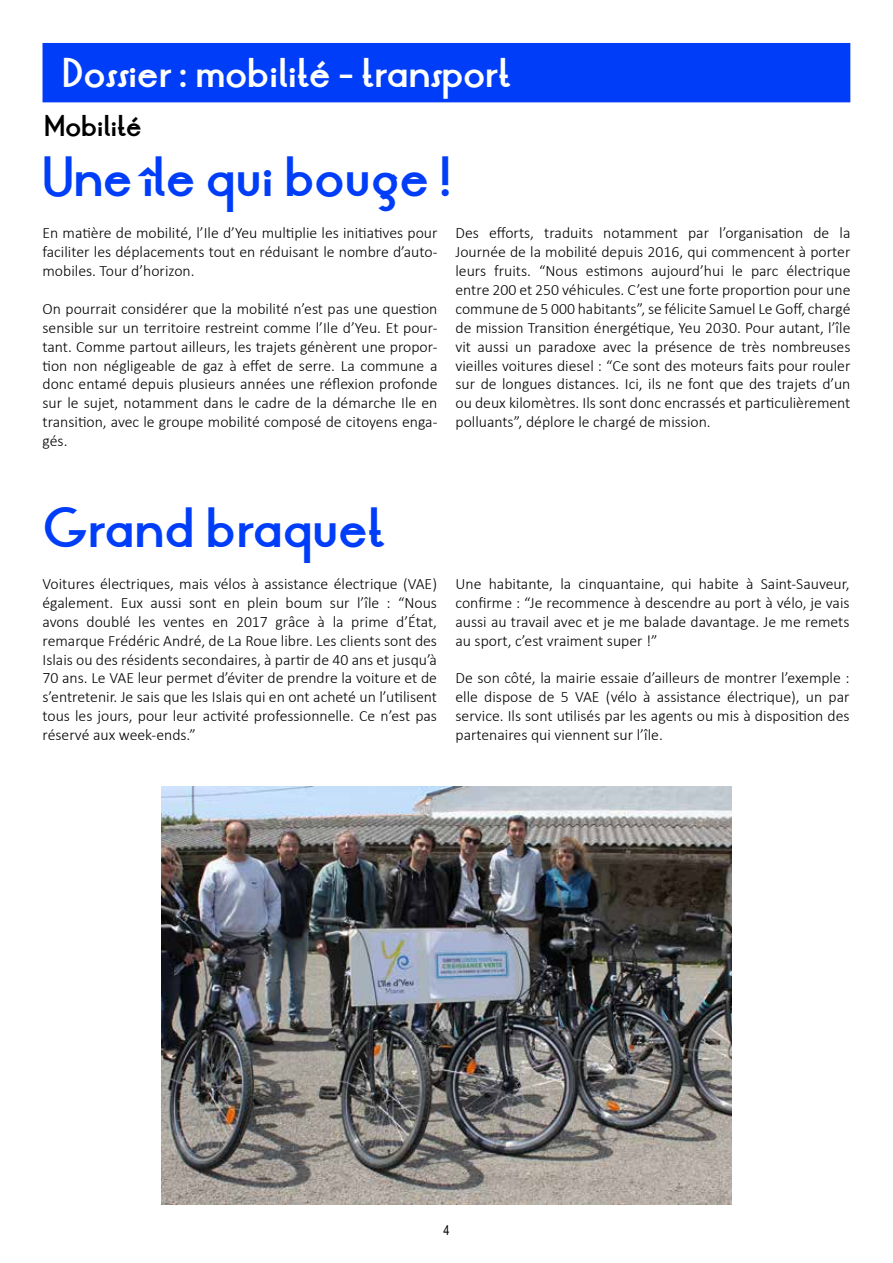
<style>
.page{position:relative;width:893px;height:1263px;background:#fff}
.page>*{position:absolute;margin:0;border:0;box-sizing:border-box;transform-origin:0 0}
.t1{font:700 45px "LRT Oksana";color:#003df9}
.t2{font:700 33px "LRT Oksana";color:#fff}
.t3{font:700 24px "LRT Oksana";color:#000}
.t4{font:300 15.75px/18.9px "Calibri";color:#000102;text-align:justify}
.t5{font:300 15.75px/18.9px "Calibri";color:#000;text-align:justify}
.t6{font:13.5px "Arial Narrow";color:#000}
</style>
<div class="page">
<div style="left:43px;top:43px;width:807px;height:59px;background:#003df9"></div>
<img style="left:162px;top:786px;width:569px;height:418px">
<h2 class="t2" style="left:62px;top:49px;width:450px">Dossier : mobilité - transport</h2>
<h3 class="t3" style="left:44px;top:108px;width:99px">Mobilité</h3>
<h1 class="t1" style="left:43px;top:144px;width:409px">Une île qui bouge !</h1>
<p class="t4" style="left:43px;top:223px;width:396px">En matière de mobilité, l’Ile d’Yeu multiplie les initiatives pour faciliter les déplacements tout en réduisant le nombre d’auto&shy;mobiles. Tour d’horizon.</p>
<p class="t4" style="left:43px;top:299px;width:396px">On pourrait considérer que la mobilité n’est pas une question sensible sur un territoire restreint comme l’Ile d’Yeu. Et pour&shy;tant. Comme partout ailleurs, les trajets génèrent une propor&shy;tion non négligeable de gaz à effet de serre. La commune a donc entamé depuis plusieurs années une réflexion profonde sur le sujet, notamment dans le cadre de la démarche Ile en transition, avec le groupe mobilité composé de citoyens enga&shy;gés.</p>
<p class="t4" style="left:455px;top:223px;width:396px">Des efforts, traduits notamment par l’organisation de la Journée de la mobilité depuis 2016, qui commencent à porter leurs fruits. “Nous estimons aujourd’hui le parc électrique entre 200 et 250 véhicules. C’est une forte proportion pour une commune de 5 000 habitants”, se félicite Samuel Le Goff, chargé de mission Transition énergétique, Yeu 2030. Pour autant, l’île vit aussi un paradoxe avec la présence de très nombreuses vieilles voitures diesel : “Ce sont des moteurs faits pour rouler sur de longues distances. Ici, ils ne font que des trajets d’un ou deux kilomètres. Ils sont donc encrassés et particulièrement polluants”, déplore le chargé de mission.</p>
<h1 class="t1" style="left:43px;top:495px;width:344px">Grand braquet</h1>
<p class="t5" style="left:43px;top:574px;width:396px">Voitures électriques, mais vélos à assistance électrique (VAE) également. Eux aussi sont en plein boum sur l’île : “Nous avons doublé les ventes en 2017 grâce à la prime d’État, remarque Frédéric André, de La Roue libre. Les clients sont des Islais ou des résidents secondaires, à partir de 40 ans et jusqu’à 70 ans. Le VAE leur permet d’éviter de prendre la voiture et de s’entretenir. Je sais que les Islais qui en ont acheté un l’utilisent tous les jours, pour leur activité professionnelle. Ce n’est pas réservé aux week-ends.”</p>
<p class="t5" style="left:455px;top:574px;width:396px">Une habitante, la cinquantaine, qui habite à Saint-Sauveur, confirme : “Je recommence à descendre au port à vélo, je vais aussi au travail avec et je me balade davantage. Je me remets au sport, c’est vraiment super !”</p>
<p class="t5" style="left:455px;top:669px;width:396px">De son côté, la mairie essaie d’ailleurs de montrer l’exemple : elle dispose de 5 VAE (vélo à assistance électrique), un par service. Ils sont utilisés par les agents ou mis à disposition des partenaires qui viennent sur l’île.</p>
<p class="t6" style="left:443px;top:1220px;width:8px">4</p>
</div>
